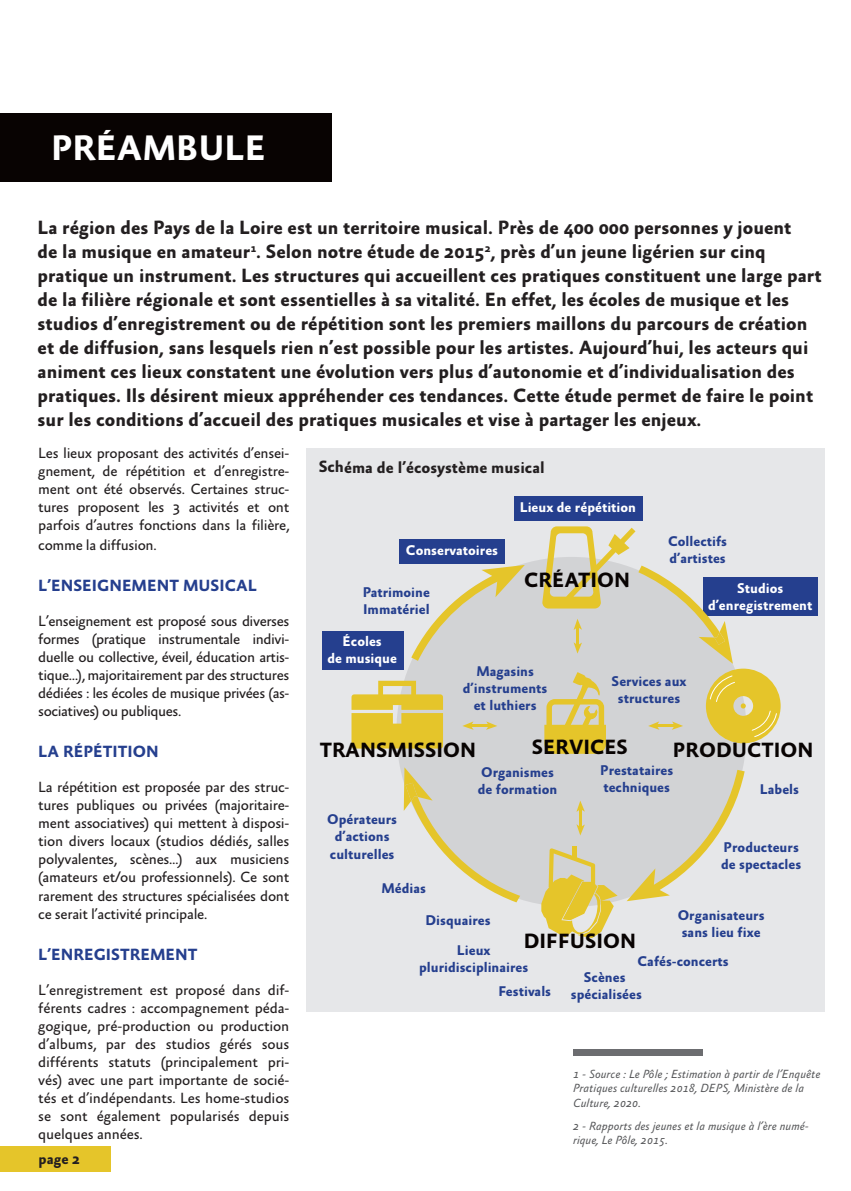
<style>
.page{position:relative;width:851px;height:1191px;background:#fff}
.page>*{position:absolute;margin:0;border:0;box-sizing:border-box;transform-origin:0 0}
.t1{font:700 36px "Absara Sans";color:#fff}
.t2{font:700 21px "Absara Sans";color:#080302}
.t3{font:700 19.5px/24px "Absara Sans";color:#231f20}
.t4{font:700 16.5px "Absara Sans";color:#253f8e}
.t5{font:700 16.5px "Absara Sans";color:#231f20}
.t6{font:15px/18px "Absara Sans";letter-spacing:-.02em;color:#231f20;text-align:justify}
.t7{font:700 15px "Absara Sans";color:#231f20}
.t8{font:700 14.25px/17.1px "Absara Sans";color:#253f8e}
.t9{font:700 14.25px/17.1px "Absara Sans";color:#fff;text-align:center}
.t10{font:italic 12px/14.4px "Absara Sans";color:#57585a}
</style>
<div class="page">
<div style="left:0;top:113px;width:332px;height:68px;background:#080302"></div>
<div style="left:306px;top:448px;width:518px;height:563px;background:#e6e7e9"></div>
<div style="left:514px;top:496px;width:128px;height:24px;background:#253f8e"></div>
<div style="left:322px;top:631px;width:81px;height:38px;background:#253f8e"></div>
<div style="left:399px;top:539px;width:105px;height:25px;background:#253f8e"></div>
<div style="left:703px;top:577px;width:114px;height:38px;background:#253f8e"></div>
<div style="left:396px;top:557px;width:350px;height:350px;background:#d2d3d5;border-radius:50%"></div>
<hr style="left:572px;top:846px;width:4px;height:12px;background:#e5c52a">
<svg style="left:541px;top:848px;width:76px;height:90px"></svg>
<svg style="left:351px;top:681px;width:92px;height:67px"></svg>
<svg style="left:411px;top:565px;width:113px;height:96px"></svg>
<svg style="left:627px;top:770px;width:117px;height:131px"></svg>
<hr style="left:579px;top:807px;width:3px;height:21px;background:#e5c52a">
<svg style="left:576px;top:801px;width:8px;height:11px"></svg>
<svg style="left:576px;top:824px;width:8px;height:11px"></svg>
<hr style="left:469px;top:724px;width:20px;height:3px;background:#e5c52a">
<svg style="left:462px;top:721px;width:11px;height:9px"></svg>
<svg style="left:486px;top:721px;width:11px;height:9px"></svg>
<svg style="left:542px;top:526px;width:238px;height:228px"></svg>
<svg style="left:403px;top:767px;width:117px;height:135px"></svg>
<div style="left:573px;top:1049px;width:129px;height:6px;background:#6c6d70"></div>
<div style="left:0;top:1146px;width:111px;height:25px;background:#e5c52a"></div>
<h1 class="t1" style="left:51px;top:129px;width:216px">PRÉAMBULE</h1>
<p class="t3" style="left:38px;top:217px;width:785px">La région des Pays de la Loire est un territoire musical. Près de 400 000 personnes y jouent<br>de la musique en amateur<sup>1</sup>. Selon notre étude de 2015<sup>2</sup>, près d’un jeune ligérien sur cinq pratique un instrument. Les structures qui accueillent ces pratiques constituent une large part de la filière régionale et sont essentielles à sa vitalité. En effet, les écoles de musique et les studios d’enregistrement ou de répétition sont les premiers maillons du parcours de création et de diffusion, sans lesquels rien n’est possible pour les artistes. Aujourd’hui, les acteurs qui animent ces lieux constatent une évolution vers plus d’autonomie et d’individualisation des pratiques. Ils désirent mieux appréhender ces tendances. Cette étude permet de faire le point sur les conditions d’accueil des pratiques musicales et vise à partager les enjeux.</p>
<p class="t6" style="left:38px;top:445px;width:252px">Les lieux proposant des activités d’ensei&shy;gnement, de répétition et d’enregistre&shy;ment ont été observés. Certaines struc&shy;tures proposent les 3 activités et ont parfois d’autres fonctions dans la filière,</p>
<p class="t6" style="left:38px;top:537px;width:120px">comme la diffusion.</p>
<p class="t4" style="left:38px;top:577px;width:220px">L’ENSEIGNEMENT MUSICAL</p>
<p class="t6" style="left:38px;top:613px;width:252px">L’enseignement est proposé sous diverses formes (pratique instrumentale indivi&shy;duelle ou collective, éveil, éducation artis&shy;tique…), majoritairement par des structures dédiées : les écoles de musique privées (as&shy;sociatives) ou publiques.</p>
<p class="t4" style="left:38px;top:743px;width:122px">LA RÉPÉTITION</p>
<p class="t6" style="left:38px;top:779px;width:252px">La répétition est proposée par des struc&shy;tures publiques ou privées (majoritaire&shy;ment associatives) qui mettent à disposi&shy;tion divers locaux (studios dédiés, salles polyvalentes, scènes…) aux musiciens (amateurs et/ou professionnels). Ce sont rarement des structures spécialisées dont ce serait l’activité principale.</p>
<p class="t4" style="left:38px;top:945px;width:161px">L’ENREGISTREMENT</p>
<p class="t6" style="left:38px;top:981px;width:252px">L’enregistrement est proposé dans dif&shy;férents cadres : accompagnement péda&shy;gogique, pré-production ou production d’albums, par des studios gérés sous différents statuts (principalement pri&shy;vés) avec une part importante de socié&shy;tés et d’indépendants. Les home-studios se sont également popularisés depuis quelques années.</p>
<p class="t7" style="left:39px;top:1151px;width:43px">page 2</p>
<p class="t5" style="left:318px;top:458px;width:227px">Schéma de l’écosystème musical</p>
<p class="t9" style="left:406px;top:542px;width:94px">Conservatoires</p>
<p class="t8" style="left:362px;top:584px;width:69px">Patrimoine<br>Immatériel</p>
<p class="t9" style="left:519px;top:500px;width:118px">Lieux de répétition</p>
<h2 class="t2" style="left:524px;top:569px;width:107px">CRÉATION</h2>
<p class="t8" style="left:668px;top:533px;width:61px">Collectifs d’artistes</p>
<p class="t9" style="left:708px;top:580px;width:106px">Studios d’enregistrement</p>
<p class="t9" style="left:327px;top:633px;width:71px">Écoles<br>de musique</p>
<p class="t8" style="left:463px;top:663px;width:86px;text-align:center">Magasins d’instruments et luthiers</p>
<p class="t8" style="left:611px;top:673px;width:76px;text-align:center">Services aux structures</p>
<h2 class="t2" style="left:532px;top:736px;width:97px">SERVICES</h2>
<h2 class="t2" style="left:320px;top:739px;width:158px">TRANSMISSION</h2>
<h2 class="t2" style="left:673px;top:739px;width:142px">PRODUCTION</h2>
<p class="t8" style="left:478px;top:764px;width:81px">Organismes de formation</p>
<p class="t8" style="left:600px;top:762px;width:75px">Prestataires techniques</p>
<p class="t8" style="left:759px;top:781px;width:41px">Labels</p>
<p class="t8" style="left:327px;top:811px;width:71px;text-align:center">Opérateurs d’actions culturelles</p>
<p class="t8" style="left:721px;top:839px;width:82px">Producteurs de spectacles</p>
<p class="t8" style="left:677px;top:907px;width:88px">Organisateurs sans lieu fixe</p>
<p class="t8" style="left:381px;top:880px;width:46px">Médias</p>
<p class="t8" style="left:425px;top:912px;width:67px">Disquaires</p>
<h2 class="t2" style="left:523px;top:929px;width:114px">DIFFUSION</h2>
<p class="t8" style="left:419px;top:942px;width:111px;text-align:center">Lieux pluridisciplinaires</p>
<p class="t8" style="left:637px;top:953px;width:93px">Cafés-concerts</p>
<p class="t8" style="left:571px;top:969px;width:72px;text-align:center">Scènes spécialisées</p>
<p class="t8" style="left:498px;top:983px;width:54px">Festivals</p>
<p class="t10" style="left:573px;top:1067px;width:249px">1 - Source : Le Pôle ; Estimation à partir de l’Enquête<br>Pratiques culturelles 2018, DEPS, Ministère de la<br>Culture, 2020.</p>
<p class="t10" style="left:573px;top:1119px;width:237px">2 - Rapports des jeunes et la musique à l’ère numé&shy;rique, Le Pôle, 2015.</p>
</div>
